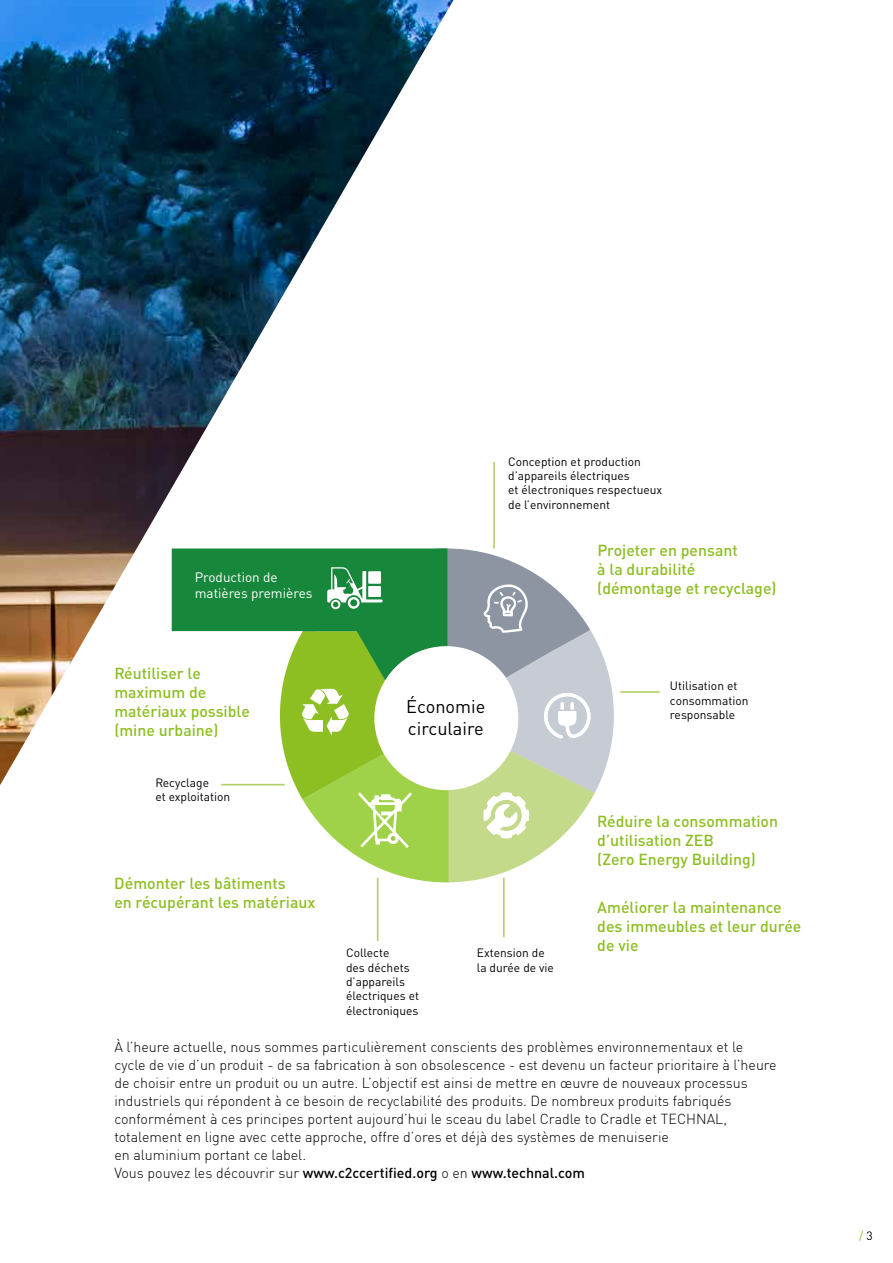
<style>
.page{position:relative;width:893px;height:1263px;background:#fff}
.page>*{position:absolute;margin:0;border:0;box-sizing:border-box;transform-origin:0 0}
.t1{font:18.15px/21.8px "DIN Pro";color:#000}
.t2{font:500 15.75px/19px "DIN Pro";color:#8dbe22}
.t3{font:300 14.25px/18px "DIN";color:#000}
.t4{font:500 14.25px "DIN Pro";color:#000}
.t5{font:13.5px/16.2px "DIN Pro";color:#fff}
.t6{font:12px/14.4px "DIN Pro";color:#000}
.t7{font:12px "DIN Pro";color:#8dbe22}
.s1{font-family:"DIN";font-weight:300}
.s2{color:#000}
</style>
<div class="page">
<img style="left:0;top:0;width:453px;height:785px">
<svg style="left:172px;top:548px;width:442px;height:334px"></svg>
<hr style="left:493px;top:462px;width:2px;height:86px;background:#b4d16c">
<hr style="left:503px;top:878px;width:2px;height:59px;background:#b4d16c">
<hr style="left:377px;top:878px;width:1px;height:63px;background:#b4d16c">
<hr style="left:620px;top:691px;width:40px;height:2px;background:#b4d16c">
<hr style="left:221px;top:784px;width:64px;height:1px;background:#b4d16c">
<p class="t5" style="left:195px;top:568px;width:119px">Production de matières premières</p>
<p class="t2" style="left:114px;top:662px;width:137px">Réutiliser le maximum de matériaux possible (mine urbaine)</p>
<p class="t6" style="left:155px;top:774px;width:76px">Recyclage<br>et exploitation</p>
<p class="t2" style="left:114px;top:872px;width:203px">Démonter les bâtiments<br>en récupérant les matériaux</p>
<p class="t6" style="left:508px;top:453px;width:156px">Conception et production d’appareils électriques<br>et électroniques respectueux de l’environnement</p>
<p class="t1" style="left:406px;top:694px;width:81px">Économie circulaire</p>
<p class="t6" style="left:346px;top:944px;width:74px">Collecte<br>des déchets d’appareils électriques et électroniques</p>
<p class="t6" style="left:477px;top:944px;width:79px">Extension de la durée de vie</p>
<p class="t2" style="left:597px;top:539px;width:181px">Projeter en pensant<br>à la durabilité (démontage et recyclage)</p>
<p class="t6" style="left:670px;top:677px;width:80px">Utilisation et consommation responsable</p>
<p class="t2" style="left:597px;top:810px;width:182px">Réduire la consommation d’utilisation ZEB<br>(Zero Energy Building)</p>
<p class="t2" style="left:597px;top:896px;width:206px">Améliorer la maintenance des immeubles et leur durée de vie</p>
<p class="t3" style="left:114px;top:1037px;width:664px">À l’heure actuelle, nous sommes particulièrement conscients des problèmes environnementaux et le cycle de vie d’un produit - de sa fabrication à son obsolescence - est devenu un facteur prioritaire à l’heure de choisir entre un produit ou un autre. L’objectif est ainsi de mettre en œuvre de nouveaux processus industriels qui répondent à ce besoin de recyclabilité des produits. De nombreux produits fabriqués conformément à ces principes portent aujourd’hui le sceau du label Cradle to Cradle et TECHNAL, totalement en ligne avec cette approche, offre d’ores et déjà des systèmes de menuiserie<br>en aluminium portant ce label.</p>
<p class="t4" style="left:114px;top:1161px;width:472px"><span class="s1">Vous pouvez les découvrir sur</span> www.c2ccertified.org <span class="s1">o en</span> www.technal.com</p>
<p class="t7" style="left:859px;top:1226px;width:15px">/ <span class="s2">3</span></p>
</div>
